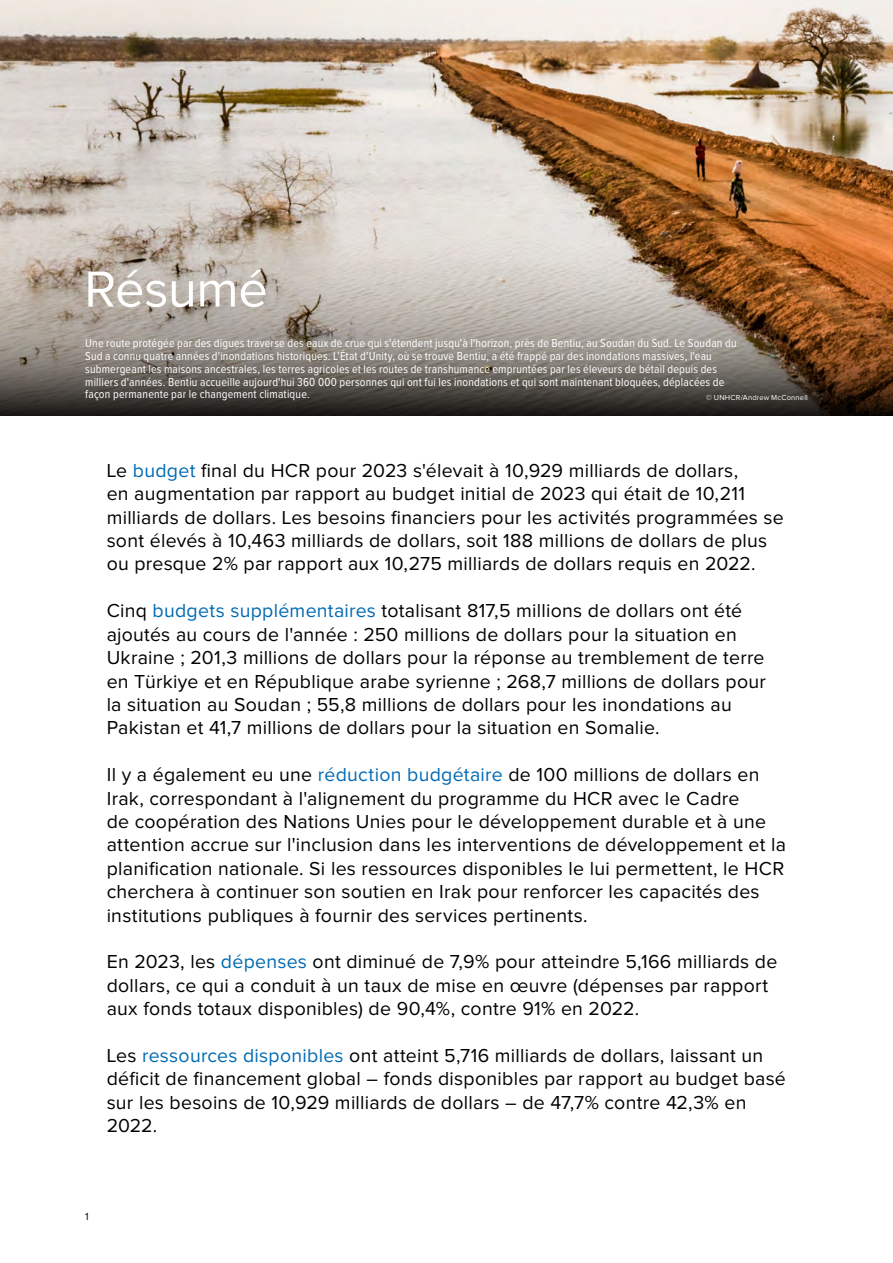
<style>
.page{position:relative;width:893px;height:1263px;background:#fff}
.page>*{position:absolute;margin:0;border:0;box-sizing:border-box;transform-origin:0 0}
.t1{font:52.5px "Proxima Nova";letter-spacing:-.01em;color:#fff}
.t2{font:19.5px/23.4px "Proxima Nova";letter-spacing:.015em;color:#000}
.t3{font:12px/12.8px "Proxima Nova Cond";letter-spacing:.015em;color:#fff}
.t4{font:10.5px "Proxima Nova";color:#000}
.t5{font:7.5px "Proxima Nova";letter-spacing:.025em;color:#fff}
.s1{color:#006ab4}
</style>
<div class="page">
<img style="left:0;top:0;width:893px;height:226px">
<svg style="left:0;top:226px;width:893px;height:189px;background:#948475"></svg>
<h1 class="t1" style="left:84px;top:265px;width:185px">Résumé</h1>
<p class="t3" style="left:85px;top:337px;width:653px">Une route protégée par des digues traverse des eaux de crue qui s'étendent jusqu'à l'horizon, près de Bentiu, au Soudan du Sud. Le Soudan du Sud a connu quatre années d'inondations historiques. L'État d'Unity, où se trouve Bentiu, a été frappé par des inondations massives, l'eau submergeant les maisons ancestrales, les terres agricoles et les routes de transhumance empruntées par les éleveurs de bétail depuis des milliers d'années. Bentiu accueille aujourd'hui 360 000 personnes qui ont fui les inondations et qui sont maintenant bloquées, déplacées de façon permanente par le changement climatique.</p>
<p class="t5" style="left:706px;top:394px;width:103px">© UNHCR/Andrew McConnell</p>
<p class="t2" style="left:107px;top:459px;width:679px">Le <span class="s1">budget</span> final du HCR pour 2023 s'élevait à 10,929 milliards de dollars,<br>en augmentation par rapport au budget initial de 2023 qui était de 10,211 milliards de dollars. Les besoins financiers pour les activités programmées se sont élevés à 10,463 milliards de dollars, soit 188 millions de dollars de plus ou presque 2% par rapport aux 10,275 milliards de dollars requis en 2022.</p>
<p class="t2" style="left:107px;top:600px;width:661px">Cinq <span class="s1">budgets supplémentaires</span> totalisant 817,5 millions de dollars ont été ajoutés au cours de l'année : 250 millions de dollars pour la situation en Ukraine ; 201,3 millions de dollars pour la réponse au tremblement de terre en Türkiye et en République arabe syrienne ; 268,7 millions de dollars pour la situation au Soudan ; 55,8 millions de dollars pour les inondations au Pakistan et 41,7 millions de dollars pour la situation en Somalie.</p>
<p class="t2" style="left:107px;top:764px;width:681px">Il y a également eu une <span class="s1">réduction budgétaire</span> de 100 millions de dollars en Irak, correspondant à l'alignement du programme du HCR avec le Cadre<br>de coopération des Nations Unies pour le développement durable et à une attention accrue sur l'inclusion dans les interventions de développement et la planification nationale. Si les ressources disponibles le lui permettent, le HCR cherchera à continuer son soutien en Irak pour renforcer les capacités des institutions publiques à fournir des services pertinents.</p>
<p class="t2" style="left:107px;top:951px;width:672px">En 2023, les <span class="s1">dépenses</span> ont diminué de 7,9% pour atteindre 5,166 milliards de dollars, ce qui a conduit à un taux de mise en œuvre (dépenses par rapport aux fonds totaux disponibles) de 90,4%, contre 91% en 2022.</p>
<p class="t2" style="left:107px;top:1044px;width:681px">Les <span class="s1">ressources disponibles</span> ont atteint 5,716 milliards de dollars, laissant un déficit de financement global – fonds disponibles par rapport au budget basé sur les besoins de 10,929 milliards de dollars – de 47,7% contre 42,3% en 2022.</p>
<p class="t4" style="left:85px;top:1212px;width:5px">1</p>
</div>
